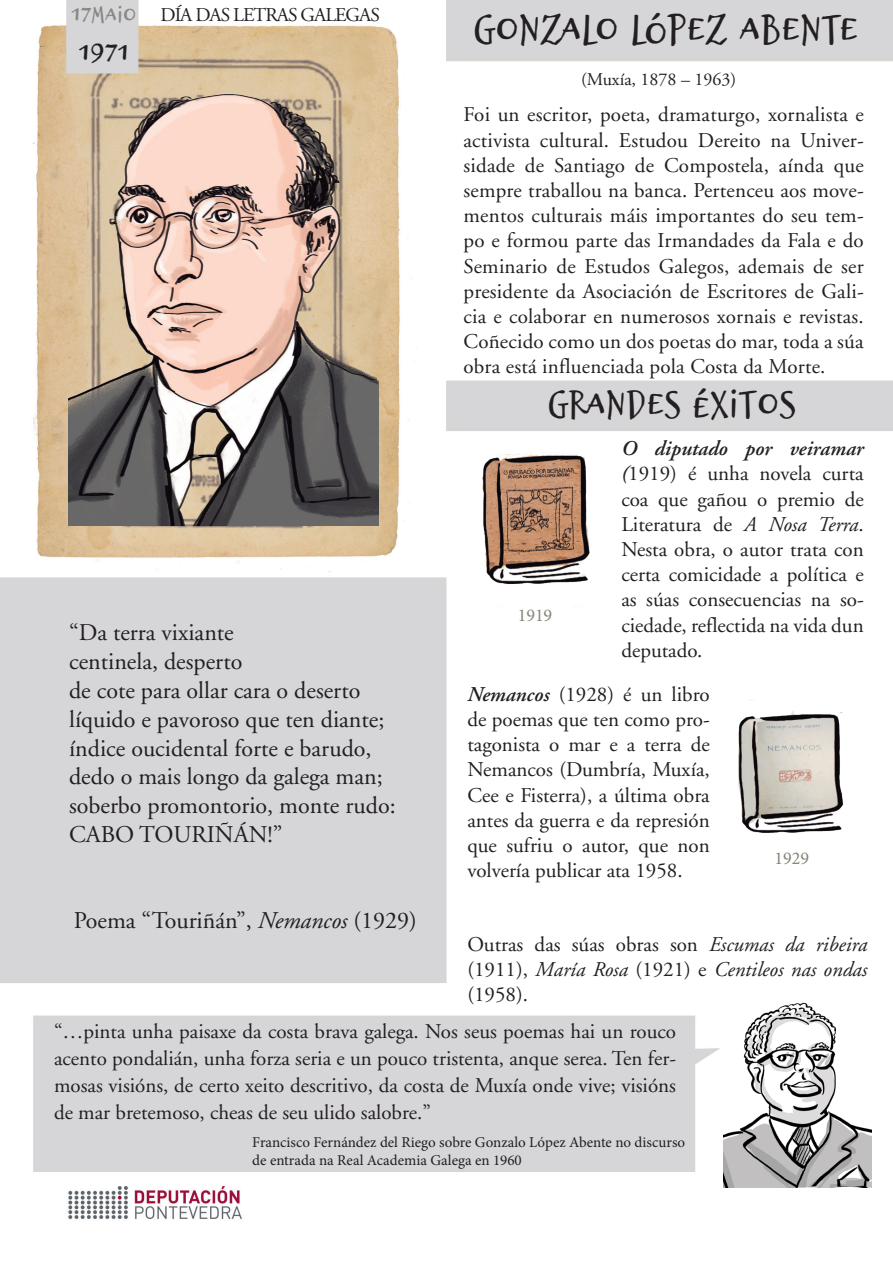
<style>
.page{position:relative;width:893px;height:1263px;background:#fff}
.page>*{position:absolute;margin:0;border:0;box-sizing:border-box;transform-origin:0 0}
.t1{font:48px "Brizel";color:#231f20}
.t2{font:45px "Brizel";color:#231f20}
.t3{font:33px "Brizel";color:#231f20}
.t4{font:27px "Brizel";color:#848984}
.t5{font:24px "Adobe Garamond";color:#231f20}
.t6{font:21px/25.2px "Adobe Garamond";color:#231f20;text-align:justify}
.t7{font:19.5px "Adobe Garamond";letter-spacing:-.05em;color:#231f20}
.t8{font:18px "Adobe Garamond";color:#231f20}
.t9{font:18px "Minion Pro";color:#878678}
.t10{font:15px/18px "Minion Pro";color:#231f20}
.s1{font-style:italic}
.s2{font-family:"Adobe Garamond Semibold Italic Os F"}
</style>
<div class="page">
<img style="left:0;top:0;width:893px;height:1219px">
<img style="left:68px;top:54px;width:310px;height:471px">
<img style="left:467px;top:453px;width:138px;height:155px">
<img style="left:723px;top:993px;width:149px;height:194px">
<img style="left:723px;top:698px;width:144px;height:157px">
<div style="left:744px;top:1202px;width:149px;height:61px;background:#fff"></div>
<p class="t4" style="left:72px;top:4px;width:66px">17MAIO</p>
<p class="t7" style="left:160px;top:4px;width:221px">DÍA DAS LETRAS GALEGAS</p>
<p class="t3" style="left:79px;top:40px;width:52px">1971</p>
<p class="t5" style="left:69px;top:620px;width:166px">“Da terra vixiante</p>
<p class="t5" style="left:69px;top:649px;width:175px">centinela, desperto</p>
<p class="t5" style="left:69px;top:677px;width:293px">de cote para ollar cara o deserto</p>
<p class="t5" style="left:69px;top:706px;width:317px">líquido e pavoroso que ten diante;</p>
<p class="t5" style="left:69px;top:735px;width:304px">índice oucidental forte e barudo,</p>
<p class="t5" style="left:69px;top:764px;width:315px">dedo o mais longo da galega man;</p>
<p class="t5" style="left:69px;top:793px;width:328px">soberbo promontorio, monte rudo:</p>
<p class="t5" style="left:69px;top:821px;width:215px">CABO TOURIÑÁN!”</p>
<p class="t5" style="left:74px;top:908px;width:344px">Poema “Touriñán”, <span class="s1">Nemancos</span> (1929)</p>
<p class="t1" style="left:473px;top:11px;width:386px">GONZALO LÓPEZ ABENTE</p>
<p class="t8" style="left:581px;top:69px;width:157px">(Muxía, 1878 – 1963)</p>
<p class="t6" style="left:463px;top:103px;width:402px">Foi un escritor, poeta, dramaturgo, xornalista e activista cultural. Estudou Dereito na Univer&shy;sidade de Santiago de Compostela, aínda que sempre traballou na banca. Pertenceu aos move&shy;mentos culturais máis importantes do seu tem&shy;po e formou parte das Irmandades da Fala e do Seminario de Estudos Galegos, ademais de ser presidente da Asociación de Escritores de Gali&shy;cia e colaborar en numerosos xornais e revistas.<br>Coñecido como un dos poetas do mar, toda a súa obra está influenciada pola Costa da Morte.</p>
<p class="t2" style="left:547px;top:387px;width:250px">GRANDES ÉXITOS</p>
<p class="t6" style="left:621px;top:436px;width:244px"><span class="s2">O diputado por veiramar (</span>1919) é unha novela curta coa que gañou o premio de Literatura de <span class="s1">A Nosa Terra</span>.<br>Nesta obra, o autor trata con certa comicidade a política e as súas consecuencias na so&shy;ciedade, reflectida na vida dun deputado.</p>
<p class="t6" style="left:467px;top:682px;width:244px"><span class="s2">Nemancos</span> (1928) é un libro de poemas que ten como pro&shy;tagonista o mar e a terra de Nemancos (Dumbría, Muxía, Cee e Fisterra), a última obra antes da guerra e da represión que sufriu o autor, que non volvería publicar ata 1958.</p>
<p class="t9" style="left:518px;top:603px;width:36px">1919</p>
<p class="t9" style="left:774px;top:846px;width:36px">1929</p>
<p class="t6" style="left:467px;top:932px;width:402px">Outras das súas obras son <span class="s1">Escumas da ribeira </span>(1911), <span class="s1">María Rosa</span> (1921) e <span class="s1">Centileos nas ondas </span>(1958).</p>
<p class="t6" style="left:54px;top:1019px;width:624px;line-height:27px">“…pinta unha paisaxe da costa brava galega. Nos seus poemas hai un rouco acento pondalián, unha forza seria e un pouco tristenta, anque serea. Ten fer&shy;mosas visións, de certo xeito descritivo, da costa de Muxía onde vive; visións de mar bretemoso, cheas de seu ulido salobre.”</p>
<p class="t10" style="left:252px;top:1133px;width:434px">Francisco Fernández del Riego sobre Gonzalo López Abente no discurso de entrada na Real Academia Galega en 1960</p>
</div>
